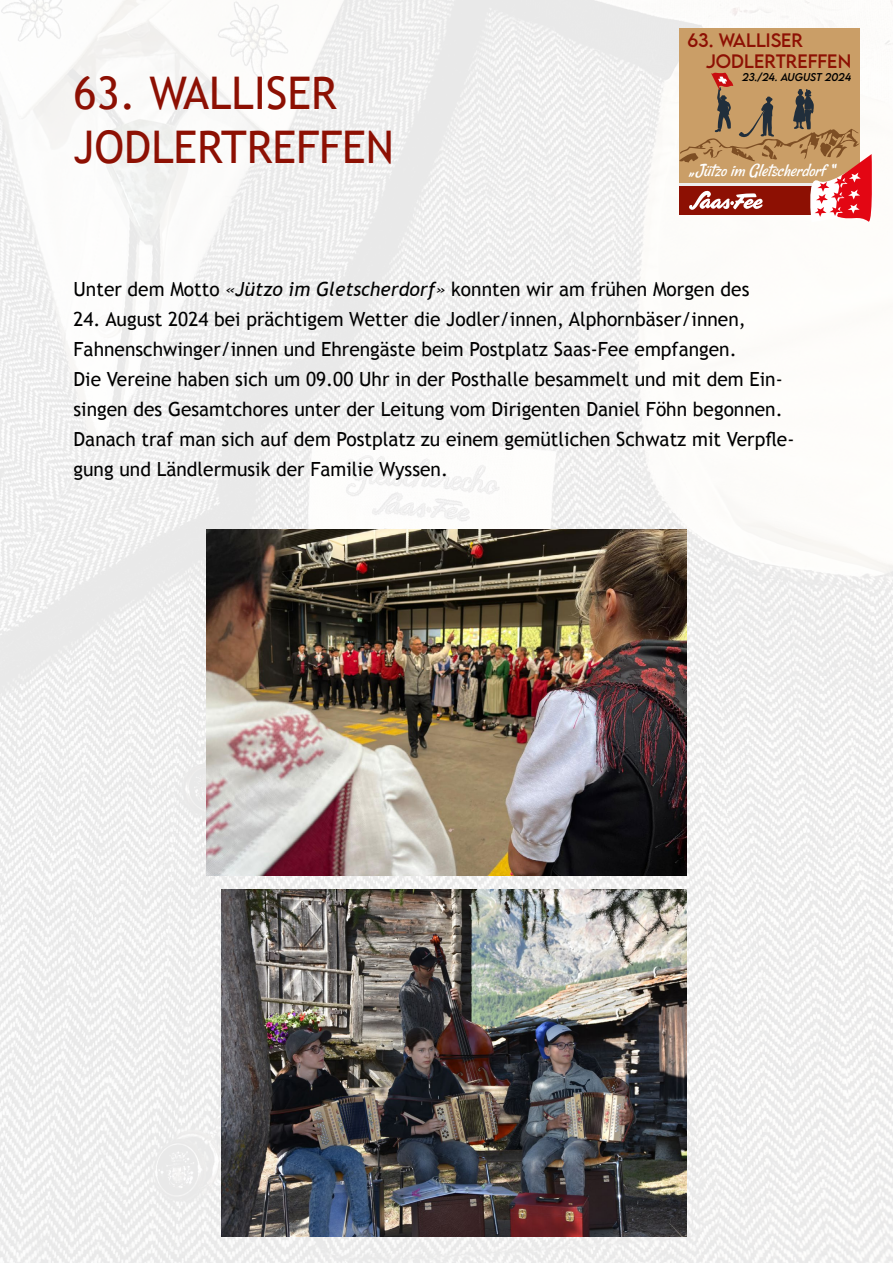
<style>
.page{position:relative;width:893px;height:1263px;background:#fff}
.page>*{position:absolute;margin:0;border:0;box-sizing:border-box;transform-origin:0 0}
.t1{font:45px/54px "Trebuchet MS";color:#8d1003}
.t2{font:19.5px/30px "Trebuchet MS";color:#000}
.t3{font:italic 18.75px "Rancho";color:#fff}
.t4{font:17.25px/20.7px "LEMONMILK";color:#8d1003}
.t5{font:italic 10.05px "LEMONMILK";color:#000}
.s1{font-style:italic}
</style>
<div class="page">
<img style="left:0;top:0;width:893px;height:1263px">
<div style="left:680px;top:28px;width:180px;height:154px;background:#ca9e67"></div>
<svg style="left:679px;top:73px;width:194px;height:153px"></svg>
<img style="left:207px;top:530px;width:479px;height:346px">
<img style="left:221px;top:890px;width:465px;height:346px">
<h1 class="t1" style="left:74px;top:67px;width:322px">63. WALLISER<br>JODLERTREFFEN</h1>
<p class="t4" style="left:706px;top:30px;width:147px;text-indent:-18px">63. WALLiSER<br>JODLERTREFFEN</p>
<p class="t5" style="left:742px;top:70px;width:111px">23./24. AUGUST 2024</p>
<p class="t3" style="left:689px;top:160px;width:154px">„JützoimGletscherdorf“</p>
<p class="t2" style="left:74px;top:275px;width:677px">Unter dem Motto <span class="s1">«Jützo im Gletscherdorf»</span> konnten wir am frühen Morgen des</p>
<p class="t2" style="left:74px;top:305px;width:722px">24. August 2024 bei prächtigem Wetter die Jodler/innen, Alphornbäser/innen, Fahnenschwinger/innen und Ehrengäste beim Postplatz Saas-Fee empfangen.<br>Die Vereine haben sich um 09.00 Uhr in der Posthalle besammelt und mit dem Ein&shy;singen des Gesamtchores unter der Leitung vom Dirigenten Daniel Föhn begonnen.<br>Danach traf man sich auf dem Postplatz zu einem gemütlichen Schwatz mit Verpfle&shy;gung und Ländlermusik der Familie Wyssen.</p>
</div>
